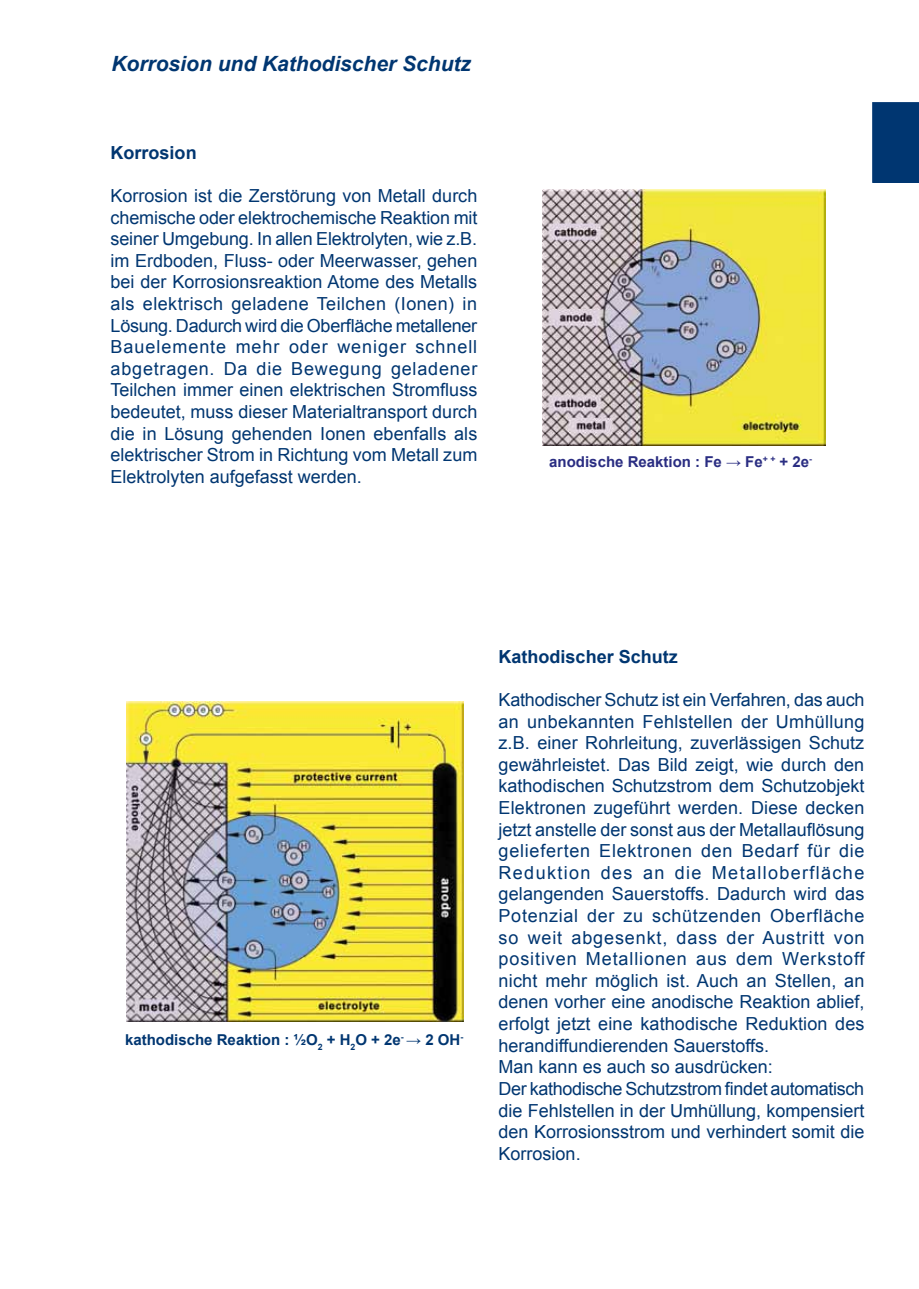
<style>
.page{position:relative;width:919px;height:1289px;background:#fff}
.page>*{position:absolute;margin:0;border:0;box-sizing:border-box;transform-origin:0 0}
.t1{font:italic 700 21px "Arial";color:#003671}
.t2{font:18px/21.6px "Arial";letter-spacing:.005em;color:#003671;text-align:justify}
.t3{font:700 18px "Arial";color:#003671}
.t4{font:700 15px "Arial";color:#003671}
.t5{font:700 15px "Arial";color:#2a2d82}
</style>
<div class="page">
<div style="left:872px;top:103px;width:46px;height:79px;background:#003671"></div>
<div style="left:872px;top:102px;width:46px;height:81px;border:2px solid #003671"></div>
<img style="left:542px;top:190px;width:283px;height:256px">
<img style="left:126px;top:702px;width:337px;height:319px">
<p class="t1" style="left:111px;top:49px;width:361px">Korrosion und Kathodischer Schutz</p>
<p class="t3" style="left:111px;top:140px;width:88px">Korrosion</p>
<p class="t2" style="left:111px;top:185px;width:368px">Korrosion ist die Zerstörung von Metall durch chemische oder elektrochemische Reaktion mit seiner Umgebung. In allen Elektrolyten, wie z.B. im Erdboden, Fluss- oder Meerwasser, gehen bei der Korrosionsreaktion Atome des Metalls als elektrisch geladene Teilchen (Ionen) in Lösung. Dadurch wird die Oberfläche metallener Bauelemente mehr oder weniger schnell abgetragen. Da die Bewegung geladener Teilchen immer einen elektrischen Stromfluss bedeutet, muss dieser Materialtransport durch die in Lösung gehenden Ionen ebenfalls als elektrischer Strom in Richtung vom Metall zum Elektrolyten aufgefasst werden.</p>
<p class="t5" style="left:549px;top:451px;width:264px">anodische Reaktion : Fe → Fe<sup>+</sup> <sup>+</sup> + 2e<sup>-</sup></p>
<p class="t4" style="left:125px;top:1029px;width:340px">kathodische Reaktion : ½O<sub>2</sub> + H<sub>2</sub>O + 2e<sup>-</sup> → 2 OH<sup>-</sup></p>
<p class="t3" style="left:498px;top:644px;width:181px">Kathodischer Schutz</p>
<p class="t2" style="left:498px;top:689px;width:367px;text-align:left">Kathodischer Schutz ist ein Verfahren, das auch an unbekannten Fehlstellen der Umhüllung z.B. einer Rohrleitung, zuverlässigen Schutz gewährleistet. Das Bild zeigt, wie durch den kathodischen Schutzstrom dem Schutzobjekt Elektronen zugeführt werden. Diese decken jetzt anstelle der sonst aus der Metallauflösung gelieferten Elektronen den Bedarf für die Reduktion des an die Metalloberfläche gelangenden Sauerstoffs. Dadurch wird das Potenzial der zu schützenden Oberfläche so weit abgesenkt, dass der Austritt von positiven Metallionen aus dem Werkstoff nicht mehr möglich ist. Auch an Stellen, an denen vorher eine anodische Reaktion ablief, erfolgt jetzt eine kathodische Reduktion des herandiffundierenden Sauerstoffs.<br>Man kann es auch so ausdrücken:<br>Der kathodische Schutzstrom findet automatisch die Fehlstellen in der Umhüllung, kompensiert den Korrosionsstrom und verhindert somit die Korrosion.</p>
</div>
